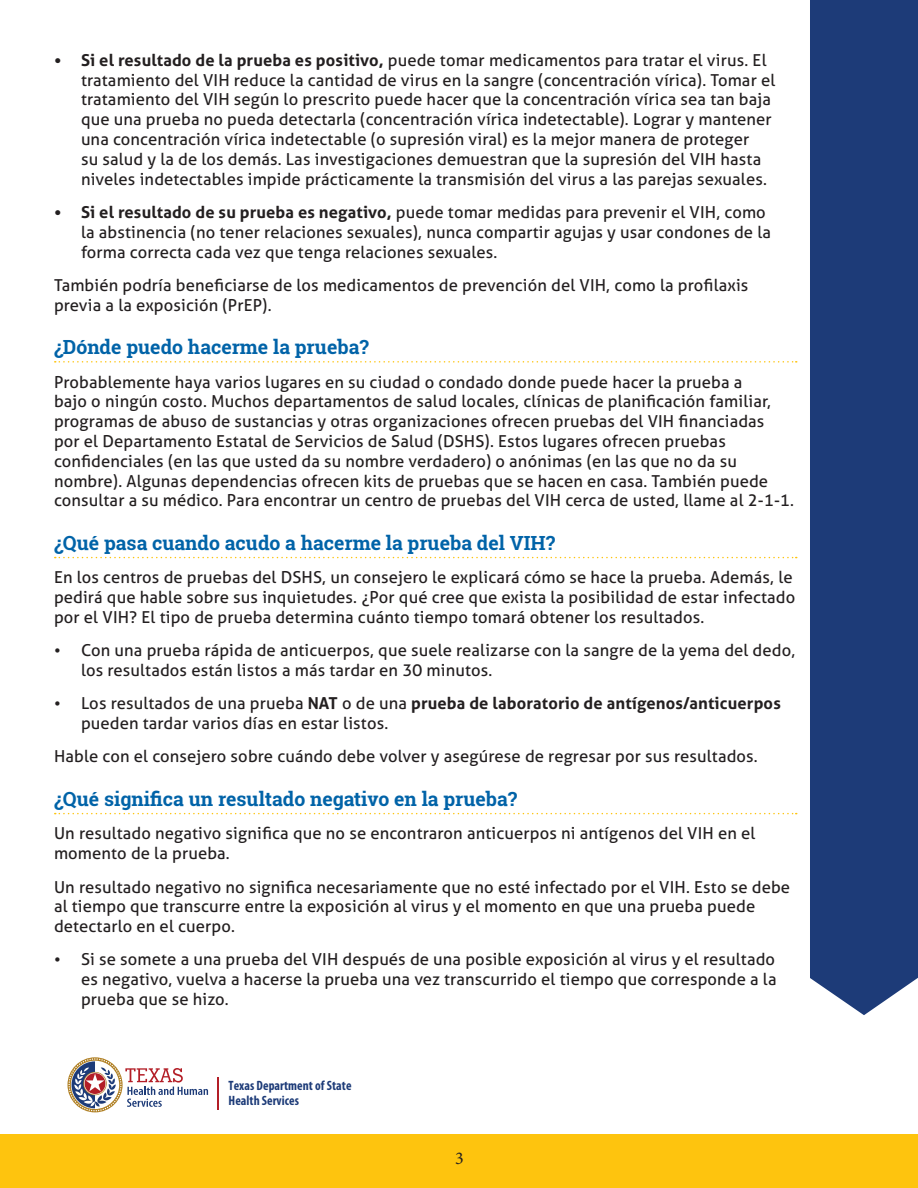
<style>
.page{position:relative;width:918px;height:1188px;background:#fff}
.page>*{position:absolute;margin:0;border:0;box-sizing:border-box;transform-origin:0 0}
.subhead_style_2{font:700 19.5px "Roboto Slab";color:#0163a8}
.t1{font:18px "Minion Pro";color:#231f20}
.body_copy{font:16.5px/19.8px "Aller";letter-spacing:.01em;color:#231f20}
.t2{font:700 condensed 13.5px/15.8px "Myriad Pro";letter-spacing:.005em;color:#1d3b78}
.s1{font-weight:700}
</style>
<div class="page">
<div style="left:0;top:1134px;width:918px;height:54px;background:#fec40e"></div>
<hr style="left:218px;top:1078px;width:1px;height:32px;background:#b31e27">
<svg style="left:68px;top:1057px;width:140px;height:55px"></svg>
<div style="left:810px;top:0;width:108px;height:1015px;background:#1d3b78"></div>
<svg style="left:55px;top:361px;width:742px;height:2px"></svg>
<svg style="left:55px;top:557px;width:742px;height:1px"></svg>
<svg style="left:55px;top:813px;width:742px;height:1px"></svg>
<p class="body_copy" style="left:81px;top:50px;width:696px;text-indent:-27px"><span class="s1">• Si el resultado de la prueba es positivo,</span> puede tomar medicamentos para tratar el virus. El tratamiento del VIH reduce la cantidad de virus en la sangre (concentración vírica). Tomar el tratamiento del VIH según lo prescrito puede hacer que la concentración vírica sea tan baja que una prueba no pueda detectarla (concentración vírica indetectable). Lograr y mantener una concentración vírica indetectable (o supresión viral) es la mejor manera de proteger<br>su salud y la de los demás. Las investigaciones demuestran que la supresión del VIH hasta niveles indetectables impide prácticamente la transmisión del virus a las parejas sexuales.</p>
<p class="body_copy" style="left:81px;top:202px;width:691px;text-indent:-27px"><span class="s1">• Si el resultado de su prueba es negativo,</span> puede tomar medidas para prevenir el VIH, como la abstinencia (no tener relaciones sexuales), nunca compartir agujas y usar condones de la forma correcta cada vez que tenga relaciones sexuales.</p>
<p class="body_copy" style="left:54px;top:275px;width:696px">También podría beneficiarse de los medicamentos de prevención del VIH, como la profilaxis previa a la exposición (PrEP).</p>
<p class="subhead_style_2" style="left:54px;top:334px;width:316px">¿Dónde puedo hacerme la prueba?</p>
<p class="body_copy" style="left:54px;top:372px;width:742px">Probablemente haya varios lugares en su ciudad o condado donde puede hacer la prueba a<br>bajo o ningún costo. Muchos departamentos de salud locales, clínicas de planificación familiar, programas de abuso de sustancias y otras organizaciones ofrecen pruebas del VIH financiadas por el Departamento Estatal de Servicios de Salud (DSHS). Estos lugares ofrecen pruebas confidenciales (en las que usted da su nombre verdadero) o anónimas (en las que no da su nombre). Algunas dependencias ofrecen kits de pruebas que se hacen en casa. También puede consultar a su médico. Para encontrar un centro de pruebas del VIH cerca de usted, llame al 2-1-1.</p>
<p class="subhead_style_2" style="left:54px;top:530px;width:503px">¿Qué pasa cuando acudo a hacerme la prueba del VIH?</p>
<p class="body_copy" style="left:54px;top:567px;width:743px">En los centros de pruebas del DSHS, un consejero le explicará cómo se hace la prueba. Además, le pedirá que hable sobre sus inquietudes. ¿Por qué cree que exista la posibilidad de estar infectado por el VIH? El tipo de prueba determina cuánto tiempo tomará obtener los resultados.</p>
<p class="body_copy" style="left:81px;top:640px;width:716px;text-indent:-27px">• Con una prueba rápida de anticuerpos, que suele realizarse con la sangre de la yema del dedo, los resultados están listos a más tardar en 30 minutos.</p>
<p class="body_copy" style="left:81px;top:693px;width:701px;text-indent:-27px">• Los resultados de una prueba <span class="s1">NAT</span> o de una <span class="s1">prueba de laboratorio de antígenos/anticuerpos </span>pueden tardar varios días en estar listos.</p>
<p class="body_copy" style="left:54px;top:747px;width:705px">Hable con el consejero sobre cuándo debe volver y asegúrese de regresar por sus resultados.</p>
<p class="subhead_style_2" style="left:54px;top:786px;width:465px">¿Qué significa un resultado negativo en la prueba?</p>
<p class="body_copy" style="left:54px;top:824px;width:703px">Un resultado negativo significa que no se encontraron anticuerpos ni antígenos del VIH en el momento de la prueba.</p>
<p class="body_copy" style="left:54px;top:877px;width:738px">Un resultado negativo no significa necesariamente que no esté infectado por el VIH. Esto se debe al tiempo que transcurre entre la exposición al virus y el momento en que una prueba puede detectarlo en el cuerpo.</p>
<p class="body_copy" style="left:81px;top:950px;width:697px;text-align:justify;text-indent:-27px">• Si se somete a una prueba del VIH después de una posible exposición al virus y el resultado es negativo, vuelva a hacerse la prueba una vez transcurrido el tiempo que corresponde a la prueba que se hizo.</p>
<p class="t2" style="left:229px;top:1077px;width:125px">Texas Department of State<br>Health Services</p>
<p class="t1" style="left:455px;top:1147px;width:10px">3</p>
</div>
